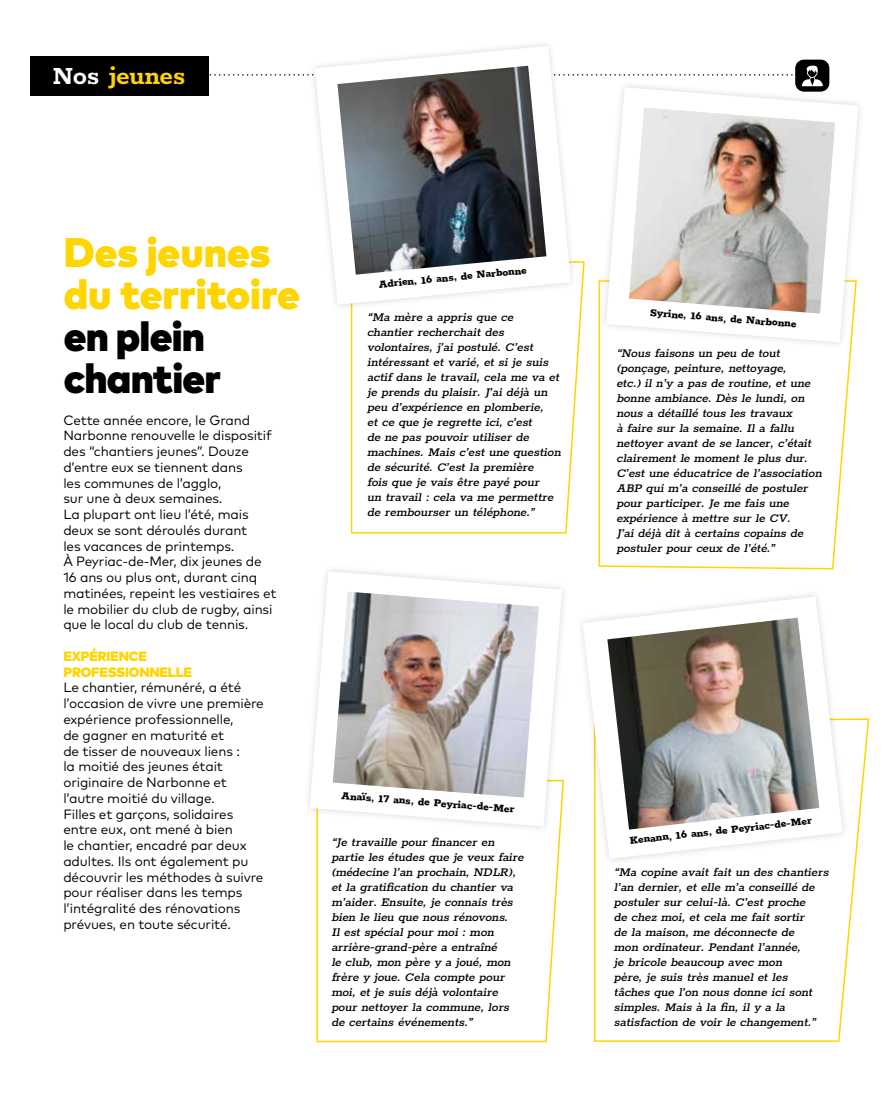
<style>
.page{position:relative;width:893px;height:1106px;background:#fff}
.page>*{position:absolute;margin:0;border:0;box-sizing:border-box;transform-origin:0 0}
.t1{font:900 41.25px/42px "Mark Pro";color:#ffd500}
.t2{font:900 41.25px/42px "Mark Pro";letter-spacing:-.02em;color:#000}
.t3{font:700 28.5px "Rokkitt";color:#ffd500}
.t4{font:italic 500 13.5px/15px "Rokkitt";color:#000}
.t5{font:13.5px/15.8px "Mark Pro";letter-spacing:-.01em;color:#000}
.t6{font:900 13.5px/15.8px "Mark Pro";letter-spacing:-.015em;color:#ffd500}
.t7{font:800 12px "Rokkitt";color:#000}
.s1{color:#fff}
</style>
<div class="page">
<div style="left:795px;top:60px;width:34px;height:31px;background:#000;border-radius:8px"></div>
<svg style="left:208px;top:65px;width:611px;height:21px"></svg>
<svg style="left:598px;top:280px;width:254px;height:290px"></svg>
<svg style="left:350px;top:261px;width:235px;height:273px"></svg>
<div style="left:599px;top:80px;width:266px;height:269px;background:#fff"></div>
<svg style="left:606px;top:87px;width:252px;height:255px"></svg>
<img style="left:629px;top:108px;width:206px;height:205px">
<div style="left:308px;top:39px;width:270px;height:273px;background:#fff"></div>
<svg style="left:315px;top:46px;width:256px;height:259px"></svg>
<img style="left:337px;top:66px;width:209px;height:209px">
<svg style="left:593px;top:718px;width:277px;height:324px"></svg>
<div style="left:575px;top:589px;width:275px;height:277px;background:#fff"></div>
<svg style="left:583px;top:596px;width:259px;height:262px"></svg>
<img style="left:607px;top:617px;width:212px;height:212px">
<svg style="left:316px;top:833px;width:245px;height:209px"></svg>
<svg style="left:310px;top:571px;width:252px;height:255px"></svg>
<img style="left:333px;top:591px;width:206px;height:206px">
<div style="left:30px;top:56px;width:178px;height:40px;background:#000"></div>
<h2 class="t3" style="left:52px;top:55px;width:135px"><span class="s1">Nos</span> jeunes</h2>
<h1 class="t1" style="left:64px;top:227px;width:238px">Des jeunes du territoire</h1>
<h1 class="t2" style="left:64px;top:311px;width:159px">en plein chantier</h1>
<p class="t5" style="left:63px;top:411px;width:215px">Cette année encore, le Grand<br>Narbonne renouvelle le dispositif des “chantiers jeunes”. Douze d’entre eux se tiennent dans<br>les communes de l’agglo,<br>sur une à deux semaines.<br>La plupart ont lieu l’été, mais deux se sont déroulés durant<br>les vacances de printemps.<br>À Peyriac-de-Mer, dix jeunes de<br>16 ans ou plus ont, durant cinq matinées, repeint les vestiaires et le mobilier du club de rugby, ainsi que le local du club de tennis.</p>
<p class="t6" style="left:63px;top:647px;width:130px">EXPÉRIENCE<br>PROFESSIONNELLE</p>
<p class="t5" style="left:63px;top:678px;width:202px">Le chantier, rémunéré, a été l’occasion de vivre une première expérience professionnelle,<br>de gagner en maturité et<br>de tisser de nouveaux liens :<br>la moitié des jeunes était originaire de Narbonne et l’autre moitié du village.<br>Filles et garçons, solidaires entre eux, ont mené à bien<br>le chantier, encadré par deux adultes. Ils ont également pu découvrir les méthodes à suivre pour réaliser dans les temps l’intégralité des rénovations prévues, en toute sécurité.</p>
<p class="t7" style="left:378px;top:275px;width:150px;rotate:-6deg">Adrien, 16 ans, de Narbonne</p>
<p class="t4" style="left:367px;top:308px;width:198px">“Ma mère a appris que ce chantier recherchait des volontaires, j’ai postulé. C’est intéressant et varié, et si je suis actif dans le travail, cela me va et je prends du plaisir. J’ai déjà un peu d’expérience en plomberie,<br>et ce que je regrette ici, c’est<br>de ne pas pouvoir utiliser de machines. Mais c’est une question de sécurité. C’est la première<br>fois que je vais être payé pour<br>un travail : cela va me permettre de rembourser un téléphone.”</p>
<p class="t7" style="left:651px;top:302px;width:148px;rotate:5deg">Syrine, 16 ans, de Narbonne</p>
<p class="t4" style="left:616px;top:344px;width:210px">“Nous faisons un peu de tout (ponçage, peinture, nettoyage,<br>etc.) il n’y a pas de routine, et une bonne ambiance. Dès le lundi, on nous a détaillé tous les travaux<br>à faire sur la semaine. Il a fallu nettoyer avant de se lancer, c’était clairement le moment le plus dur.<br>C’est une éducatrice de l’association<br>ABP qui m’a conseillé de postuler pour participer. Je me fais une expérience à mettre sur le CV.<br>J’ai déjà dit à certains copains de postuler pour ceux de l’été.”</p>
<p class="t7" style="left:342px;top:785px;width:175px;rotate:5deg">Anaïs, 17 ans, de Peyriac-de-Mer</p>
<p class="t4" style="left:331px;top:833px;width:168px">“Je travaille pour financer en</p>
<p class="t4" style="left:331px;top:848px;width:197px">partie les études que je veux faire (médecine l’an prochain, NDLR), et la gratification du chantier va m’aider. Ensuite, je connais très bien le lieu que nous rénovons.<br>Il est spécial pour moi : mon arrière-grand-père a entraîné<br>le club, mon père y a joué, mon frère y joue. Cela compte pour moi, et je suis déjà volontaire pour nettoyer la commune, lors de certains événements.”</p>
<p class="t7" style="left:629px;top:830px;width:185px;rotate:-6deg">Kenann, 16 ans, de Peyriac-de-Mer</p>
<p class="t4" style="left:614px;top:863px;width:219px">“Ma copine avait fait un des chantiers l’an dernier, et elle m’a conseillé de postuler sur celui-là. C’est proche<br>de chez moi, et cela me fait sortir<br>de la maison, me déconnecte de<br>mon ordinateur. Pendant l’année,<br>je bricole beaucoup avec mon<br>père, je suis très manuel et les tâches que l’on nous donne ici sont simples. Mais à la fin, il y a la satisfaction de voir le changement.”</p>
</div>
